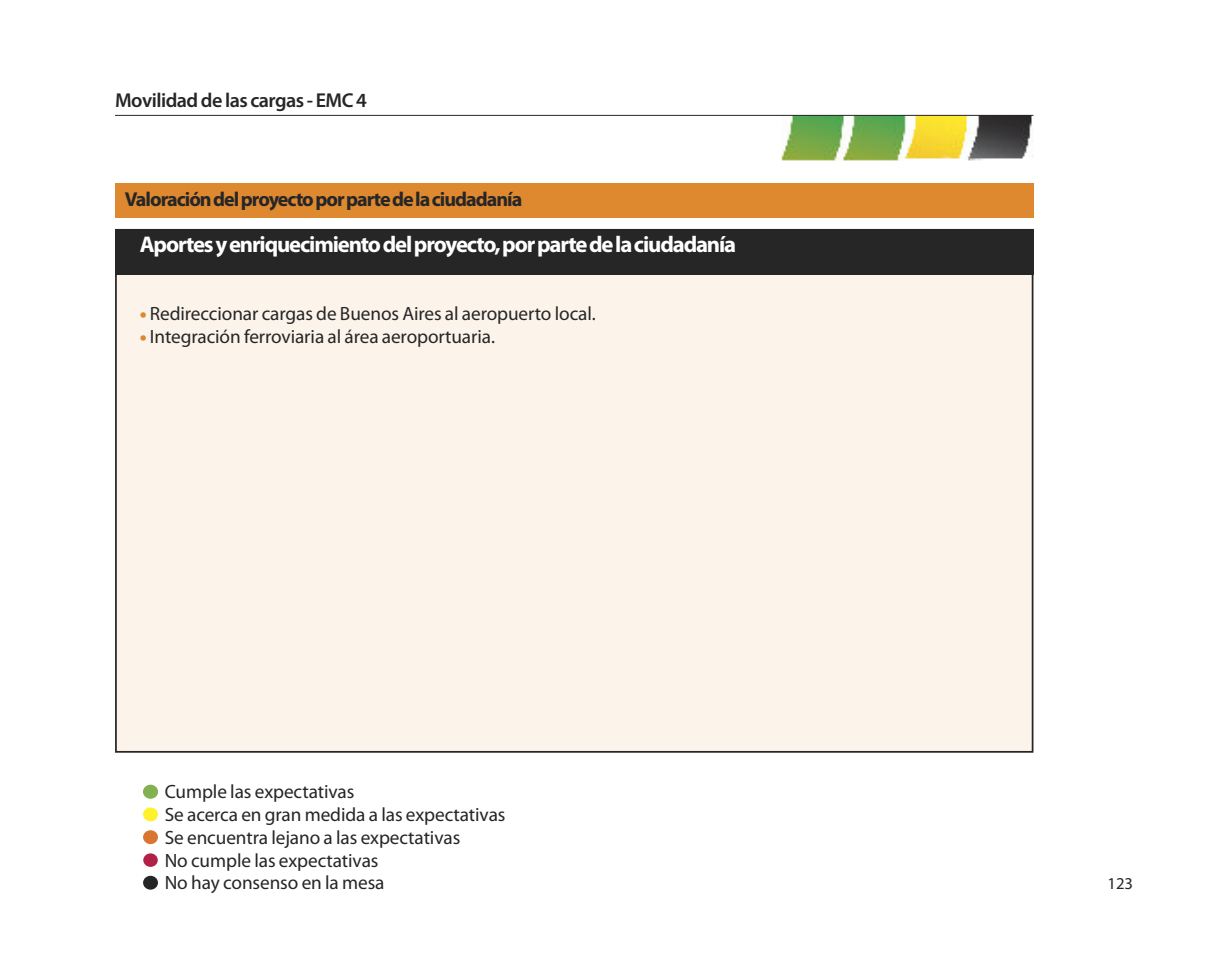
<style>
.page{position:relative;width:1223px;height:975px;background:#fff}
.page>*{position:absolute;margin:0;border:0;box-sizing:border-box;transform-origin:0 0}
.t1{font:700 22.75px "Myriad Pro";letter-spacing:-.05em;color:#fff}
.t2{font:700 20.12px "Myriad Pro";letter-spacing:-.05em;color:#272627}
.t3{font:600 20.12px "Myriad Pro";letter-spacing:-.025em;color:#272627}
.t4{font:19.25px/22.8px "Myriad Pro";letter-spacing:-.005em;color:#272627}
.t5{font:16.62px "Myriad Pro";color:#272627}
.s1{font-weight:900;color:#de8830}
</style>
<div class="page">
<div style="left:116px;top:230px;width:916px;height:521px;background:#fcf3ea"></div>
<img style="left:781px;top:116px;width:252px;height:44px">
<hr style="left:115px;top:115px;width:918px;height:1px;background:#272627">
<div style="left:143px;top:784px;width:15px;height:14px;background:#83b151;border-radius:50%"></div>
<div style="left:143px;top:807px;width:15px;height:14px;background:#fff12a;border-radius:50%"></div>
<div style="left:143px;top:829px;width:15px;height:14px;background:#d97432;border-radius:50%"></div>
<div style="left:143px;top:853px;width:15px;height:13px;background:#b22047;border-radius:50%"></div>
<div style="left:143px;top:875px;width:15px;height:14px;background:#272627;border-radius:50%"></div>
<div style="left:115px;top:229px;width:918px;height:45px;background:#272627"></div>
<div style="left:115px;top:183px;width:918px;height:35px;background:#de8830"></div>
<p class="t3" style="left:115px;top:93px;width:253px">Movilidaddelas cargas -EMC4</p>
<p class="t2" style="left:125px;top:192px;width:399px">Valoracióndelproyectoporpartedelaciudadanía</p>
<p class="t1" style="left:140px;top:235px;width:597px">Aportesyenriquecimientodelproyecto,porpartedelaciudadanía</p>
<p class="t4" style="left:140px;top:303px;width:457px"><span class="s1">•</span> Redireccionar cargas de Buenos Aires al aeropuerto local.</p>
<p class="t4" style="left:140px;top:326px;width:356px"><span class="s1">•</span> Integración ferroviaria al área aeroportuaria.</p>
<p class="t4" style="left:165px;top:781px;width:342px">Cumple las expectativas<br>Se acerca en gran medida a las expectativas<br>Se encuentra lejano a las expectativas<br>No cumple las expectativas<br>No hay consenso en la mesa</p>
<p class="t5" style="left:1107px;top:877px;width:27px">123</p>
</div>
